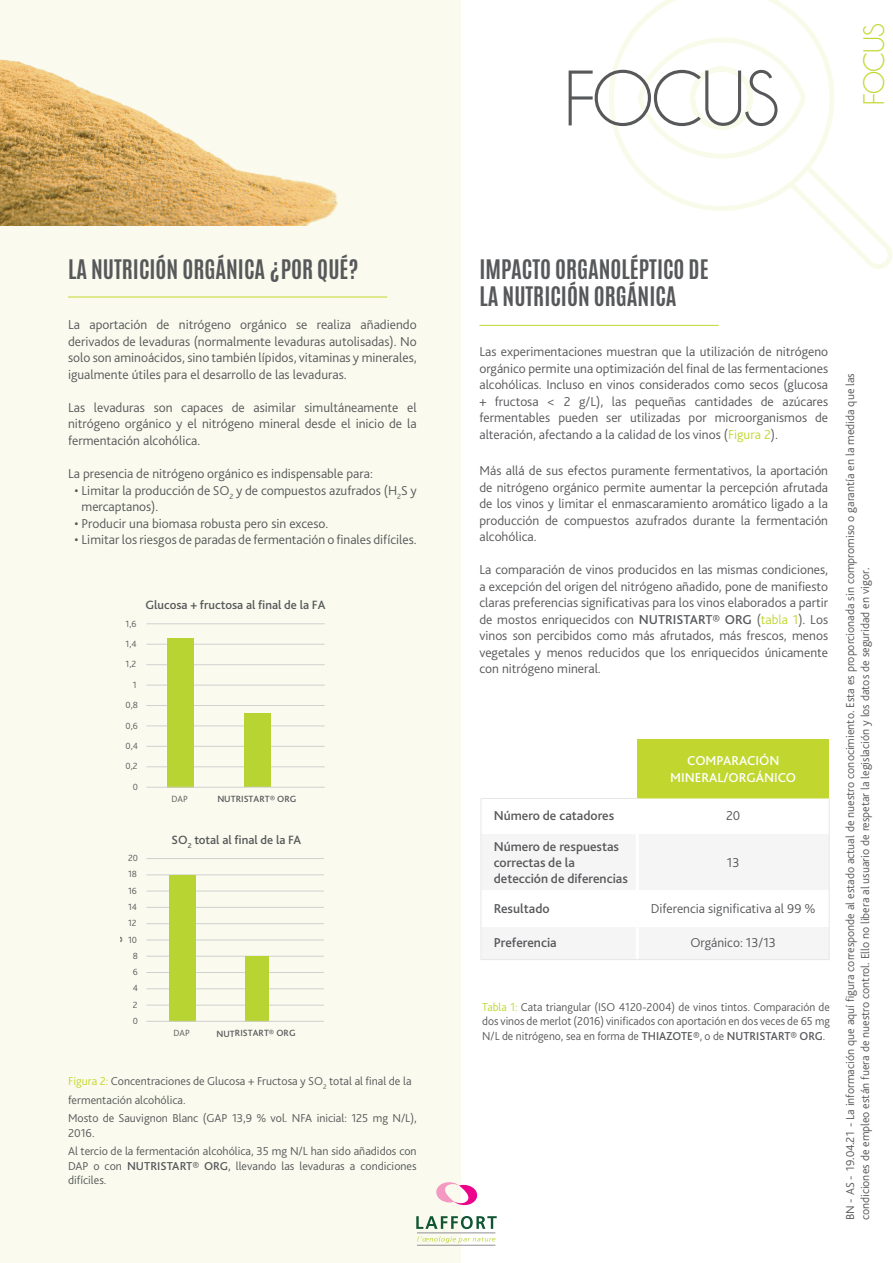
<style>
.page{position:relative;width:893px;height:1263px;background:#fff}
.page>*{position:absolute;margin:0;border:0;box-sizing:border-box;transform-origin:0 0}
.Style_de_paragraphe{font:79.5px "Champagne&Limousines";letter-spacing:-.03em;color:#57585a}
.titre_focus{font:30px "Champagne&Limousines";letter-spacing:-.03em;color:#c1d72f}
.Sous_Titre_Chap_Focu{font:700 22.5px/27px "Antonio";color:#57585a}
.Texte_standard{font:300 13.5px/16.5px "Bliss 2";color:#57585a;text-align:justify}
.texte_tableau2021{font:500 13.5px/16.2px "Bliss 2";color:#57585a}
.texte_tableau2021-2{font:300 13.5px "Bliss 2";color:#57585a}
.Titre_colonne_tablea{font:500 13.5px "Bliss 2";color:#fff}
.t1{font:500 12.6px "Bliss 2";color:#57585a}
.Texte_légende{font:300 12px/14.4px "Bliss 2";color:#57585a;text-align:justify}
.Texte{font:300 12px/15px "Bliss";color:#57585a}
.t2{font:300 9.45px "Bliss 2";color:#57585a}
.t3{font:500 9.45px "Bliss 2";color:#57585a}
.s1{color:#c1d72f}
.s2{font-weight:500}
</style>
<div class="page">
<div style="left:0;top:0;width:460px;height:1263px;background:#fafbee"></div>
<svg style="left:609px;top:0;width:284px;height:269px"></svg>
<img style="left:0;top:59px;width:338px;height:166px">
<div style="left:637px;top:739px;width:192px;height:59px;background:#c1d72f"></div>
<svg style="left:639px;top:798px;width:190px;height:161px"></svg>
<hr style="left:637px;top:831px;width:192px;height:3px;background:#fff">
<hr style="left:637px;top:890px;width:192px;height:3px;background:#fff">
<hr style="left:637px;top:924px;width:192px;height:3px;background:#fff">
<hr style="left:481px;top:798px;width:158px;height:1px;background:#e6e7e9">
<hr style="left:481px;top:799px;width:1px;height:33px;background:#e6e7e9">
<hr style="left:481px;top:832px;width:1px;height:59px;background:#e6e7e9">
<hr style="left:481px;top:891px;width:1px;height:34px;background:#e6e7e9">
<hr style="left:481px;top:925px;width:1px;height:34px;background:#e6e7e9">
<hr style="left:829px;top:798px;width:1px;height:34px;background:#e6e7e9">
<hr style="left:829px;top:832px;width:1px;height:59px;background:#e6e7e9">
<hr style="left:829px;top:891px;width:1px;height:34px;background:#e6e7e9">
<hr style="left:829px;top:925px;width:1px;height:34px;background:#e6e7e9">
<hr style="left:481px;top:959px;width:156px;height:1px;background:#e6e7e9">
<hr style="left:637px;top:959px;width:192px;height:1px;background:#e6e7e9">
<hr style="left:146px;top:766px;width:179px;height:1px;background:#d0d1d1">
<hr style="left:146px;top:746px;width:179px;height:1px;background:#d0d1d1">
<hr style="left:146px;top:725px;width:179px;height:1px;background:#d0d1d1">
<hr style="left:146px;top:705px;width:179px;height:1px;background:#d0d1d1">
<hr style="left:146px;top:685px;width:179px;height:1px;background:#d0d1d1">
<hr style="left:146px;top:664px;width:179px;height:1px;background:#d0d1d1">
<hr style="left:146px;top:644px;width:179px;height:1px;background:#d0d1d1">
<hr style="left:146px;top:623px;width:179px;height:1px;background:#d0d1d1">
<div style="left:167px;top:638px;width:27px;height:149px;background:#b8d432"></div>
<div style="left:244px;top:714px;width:27px;height:73px;background:#b8d432"></div>
<hr style="left:146px;top:787px;width:179px;height:1px;background:#d0d1d1">
<hr style="left:146px;top:1005px;width:178px;height:1px;background:#d0d1d1">
<hr style="left:146px;top:988px;width:178px;height:1px;background:#d0d1d1">
<hr style="left:146px;top:972px;width:178px;height:1px;background:#d0d1d1">
<hr style="left:146px;top:956px;width:178px;height:1px;background:#d0d1d1">
<hr style="left:146px;top:940px;width:178px;height:1px;background:#d0d1d1">
<hr style="left:146px;top:923px;width:178px;height:1px;background:#d0d1d1">
<hr style="left:146px;top:907px;width:178px;height:1px;background:#d0d1d1">
<hr style="left:146px;top:891px;width:178px;height:1px;background:#d0d1d1">
<hr style="left:146px;top:874px;width:178px;height:1px;background:#d0d1d1">
<hr style="left:146px;top:858px;width:178px;height:1px;background:#d0d1d1">
<div style="left:169px;top:875px;width:27px;height:146px;background:#b8d432"></div>
<div style="left:246px;top:956px;width:23px;height:65px;background:#b8d432"></div>
<hr style="left:146px;top:1021px;width:178px;height:1px;background:#d0d1d1">
<hr style="left:68px;top:297px;width:319px;height:1px;background:#c1d72f">
<hr style="left:479px;top:325px;width:240px;height:1px;background:#c1d72f">
<svg style="left:436px;top:1182px;width:42px;height:24px"></svg>
<svg style="left:416px;top:1216px;width:81px;height:13px"></svg>
<svg style="left:417px;top:1236px;width:78px;height:7px"></svg>
<hr style="left:417px;top:1232px;width:78px;height:1px;background:#8e9092">
<hr style="left:417px;top:1245px;width:78px;height:1px;background:#8e9092">
<p class="Style_de_paragraphe" style="left:564px;top:59px;width:217px">FOCUS</p>
<p class="titre_focus" style="left:859px;top:105px;width:83px;rotate:-90deg">FOCUS</p>
<p class="Sous_Titre_Chap_Focu" style="left:68px;top:257px;width:292px">LA NUTRICIÓN ORGÁNICA ¿POR QUÉ?</p>
<p class="Texte_standard" style="left:68px;top:316px;width:350px">La aportación de nitrógeno orgánico se realiza añadiendo derivados de levaduras (normalmente levaduras autolisadas). No solo son aminoácidos, sino también lípidos, vitaminas y minerales, igualmente útiles para el desarrollo de las levaduras.</p>
<p class="Texte_standard" style="left:68px;top:399px;width:350px">Las levaduras son capaces de asimilar simultáneamente el nitrógeno orgánico y el nitrógeno mineral desde el inicio de la fermentación alcohólica.</p>
<p class="Texte_standard" style="left:68px;top:465px;width:306px">La presencia de nitrógeno orgánico es indispensable para:</p>
<p class="Texte_standard" style="left:82px;top:481px;width:337px;text-indent:-7px">• Limitar la producción de SO<sub>2</sub> y de compuestos azufrados (H<sub>2</sub>S y mercaptanos).</p>
<p class="Texte_standard" style="left:74px;top:514px;width:255px">• Producir una biomasa robusta pero sin exceso.</p>
<p class="Texte_standard" style="left:74px;top:531px;width:344px">• Limitar los riesgos de paradas de fermentación o finales difíciles.</p>
<p class="Sous_Titre_Chap_Focu" style="left:479px;top:257px;width:231px">IMPACTO ORGANOLÉPTICO DE<br>LA NUTRICIÓN ORGÁNICA</p>
<p class="Texte_standard" style="left:479px;top:343px;width:350px">Las experimentaciones muestran que la utilización de nitrógeno orgánico permite una optimización del final de las fermentaciones alcohólicas. Incluso en vinos considerados como secos (glucosa + fructosa &lt; 2 g/L), las pequeñas cantidades de azúcares fermentables pueden ser utilizadas por microorganismos de alteración, afectando a la calidad de los vinos (<span class="s1">Figura 2</span>).</p>
<p class="Texte_standard" style="left:479px;top:462px;width:350px">Más allá de sus efectos puramente fermentativos, la aportación de nitrógeno orgánico permite aumentar la percepción afrutada de los vinos y limitar el enmascaramiento aromático ligado a la producción de compuestos azufrados durante la fermentación alcohólica.</p>
<p class="Texte_standard" style="left:479px;top:561px;width:350px">La comparación de vinos producidos en las mismas condiciones, a excepción del origen del nitrógeno añadido, pone de manifiesto claras preferencias significativas para los vinos elaborados a partir de mostos enriquecidos con <span class="s2">NUTRISTART® ORG</span> (<span class="s1">tabla 1</span>). Los vinos son percibidos como más afrutados, más frescos, menos vegetales y menos reducidos que los enriquecidos únicamente con nitrógeno mineral.</p>
<p class="t1" style="left:145px;top:597px;width:182px">Glucosa + fructosa al final de la FA</p>
<p class="t1" style="left:433px;top:597px;width:131px">SO<sub>2</sub> total al final de la FA</p>
<p class="t2" style="left:126px;top:617px;width:12px">1,6</p>
<p class="t2" style="left:126px;top:638px;width:13px">1,4</p>
<p class="t2" style="left:126px;top:658px;width:12px">1,2</p>
<p class="t2" style="left:133px;top:679px;width:5px">1</p>
<p class="t2" style="left:126px;top:699px;width:14px">0,8</p>
<p class="t2" style="left:126px;top:720px;width:14px">0,6</p>
<p class="t2" style="left:126px;top:740px;width:14px">0,4</p>
<p class="t2" style="left:126px;top:760px;width:14px">0,2</p>
<p class="t2" style="left:133px;top:781px;width:7px">0</p>
<p class="t2" style="left:128px;top:852px;width:11px">20</p>
<p class="t2" style="left:128px;top:868px;width:11px">18</p>
<p class="t2" style="left:128px;top:885px;width:10px">16</p>
<p class="t2" style="left:128px;top:901px;width:11px">14</p>
<p class="t2" style="left:128px;top:917px;width:10px">12</p>
<p class="t2" style="left:128px;top:933px;width:11px">10</p>
<p class="t2" style="left:133px;top:950px;width:7px">8</p>
<p class="t2" style="left:133px;top:966px;width:7px">6</p>
<p class="t2" style="left:133px;top:982px;width:7px">4</p>
<p class="t2" style="left:133px;top:999px;width:6px">2</p>
<p class="t2" style="left:133px;top:1015px;width:7px">0</p>
<p class="t2" style="left:171px;top:793px;width:18px">DAP</p>
<p class="t3" style="left:217px;top:793px;width:81px">NUTRISTART® ORG</p>
<p class="t1" style="left:172px;top:832px;width:131px">SO<sub>2</sub> total al final de la FA</p>
<p class="t2" style="left:174px;top:1027px;width:18px">DAP</p>
<p class="t3" style="left:217px;top:1027px;width:81px">NUTRISTART® ORG</p>
<p class="Texte_légende" style="left:68px;top:1073px;width:345px"><span class="s1">Figura 2:</span> Concentraciones de Glucosa + Fructosa y SO<sub>2</sub> total al final de la</p>
<p class="Texte_légende" style="left:68px;top:1092px;width:119px">fermentación alcohólica.</p>
<p class="Texte_légende" style="left:68px;top:1111px;width:350px">Mosto de Sauvignon Blanc (GAP 13,9 % vol. NFA inicial: 125 mg N/L),<br>2016.</p>
<p class="Texte_légende" style="left:68px;top:1144px;width:350px">Al tercio de la fermentación alcohólica, 35 mg N/L han sido añadidos con DAP o con <span class="s2">NUTRISTART® ORG</span>, llevando las levaduras a condiciones difíciles.</p>
<p class="Titre_colonne_tablea" style="left:687px;top:752px;width:94px">COMPARACIÓN</p>
<p class="Titre_colonne_tablea" style="left:670px;top:769px;width:128px">MINERAL/ORGÁNICO</p>
<p class="texte_tableau2021" style="left:494px;top:807px;width:122px">Número de catadores</p>
<p class="texte_tableau2021-2" style="left:726px;top:807px;width:16px">20</p>
<p class="texte_tableau2021" style="left:494px;top:838px;width:136px">Número de respuestas correctas de la detección de diferencias</p>
<p class="texte_tableau2021-2" style="left:727px;top:854px;width:14px">13</p>
<p class="texte_tableau2021" style="left:494px;top:900px;width:58px">Resultado</p>
<p class="texte_tableau2021-2" style="left:651px;top:900px;width:166px">Diferencia significativa al 99 %</p>
<p class="texte_tableau2021" style="left:494px;top:934px;width:64px">Preferencia</p>
<p class="texte_tableau2021-2" style="left:690px;top:934px;width:87px">Orgánico: 13/13</p>
<p class="Texte_légende" style="left:482px;top:999px;width:349px"><span class="s1">Tabla 1:</span> Cata triangular (ISO 4120-2004) de vinos tintos. Comparación de dos vinos de merlot (2016) vinificados con aportación en dos veces de 65 mg N/L de nitrógeno, sea en forma de <span class="s2">THIAZOTE®</span>, o de <span class="s2">NUTRISTART® ORG</span>.</p>
<p class="Texte" style="left:843px;top:1220px;width:849px;rotate:-90deg">BN - AS - 19.04.21 - La información que aquí figura corresponde al estado actual de nuestro conocimiento. Esta es proporcionada sin compromiso o garantía en la medida que las condiciones de empleo están fuera de nuestro control. Ello no libera al usuario de respetar la legislación y los datos de seguridad en vigor.</p>
</div>
